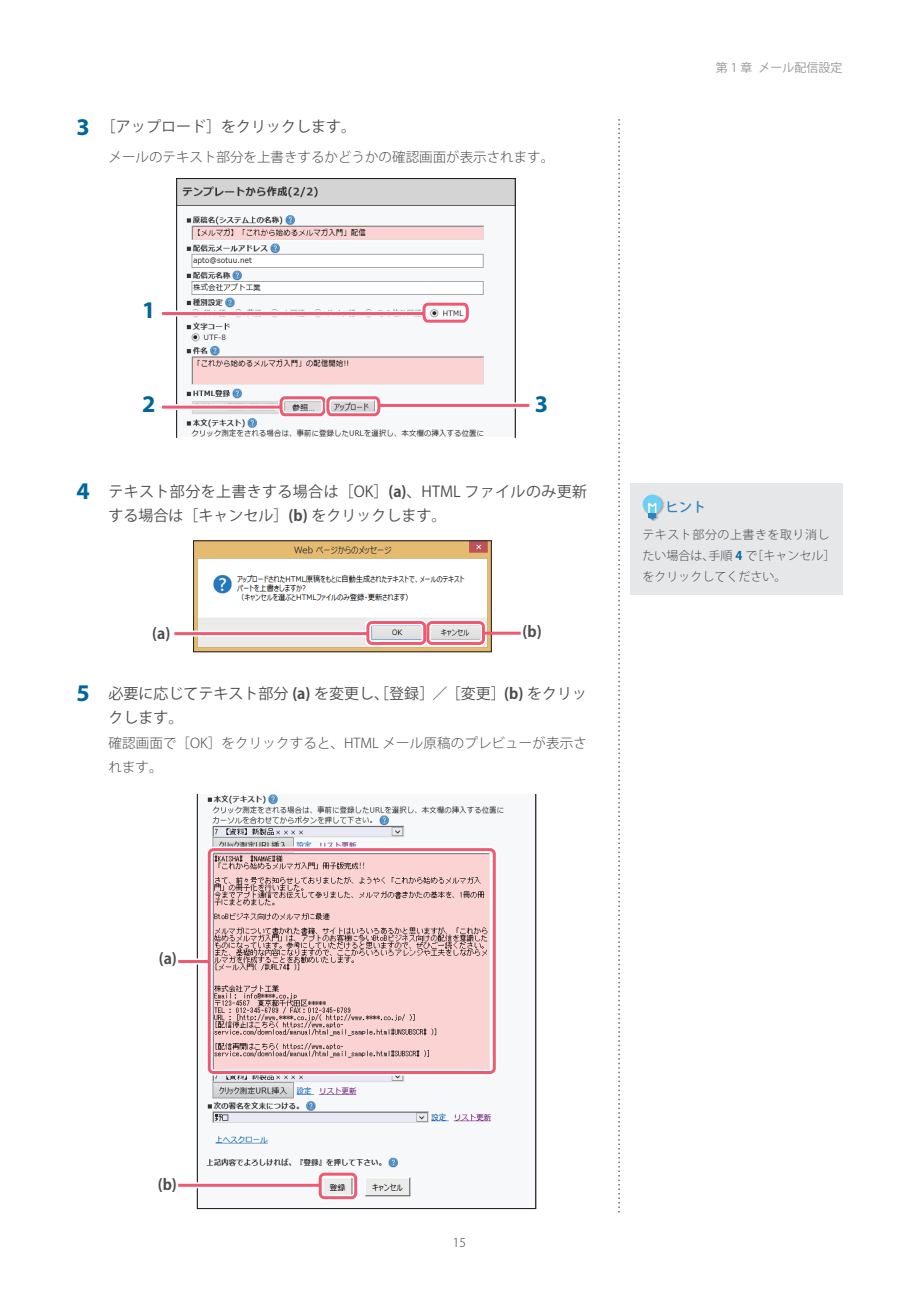
<style>
.page{position:relative;width:919px;height:1289px;background:#fff}
.page>*{position:absolute;margin:0;border:0;box-sizing:border-box;transform-origin:0 0}
.t1{font:700 24px "Myriad Pro";color:#01669a}
.t2{font:15px/24px "Koz Go Pr 6 N";color:#4b4c4d}
.t3{font:15px/24px "Koz Go Pr 6 N";letter-spacing:.025em;color:#4b4c4d}
.t4{font:700 15px "Koz Go Pr 6 N";color:#4b4c4d}
.t5{font:300 13.5px/24px "Koz Go Pr 6 N";color:#4b4c4d}
.t6{font:500 13.5px "Koz Go Pr 6 N";color:#2a83be}
.t7{font:300 12px/21px "Koz Go Pr 6 N";color:#4b4c4d}
.t8{font:12px "Koz Go Pr 6 N";color:#939598}
.s1{font-family:"Myriad Pro";font-weight:700;font-size:24px;color:#01669a}
.s2{font-weight:700}
.s3{font-weight:700;color:#01669a}
</style>
<div class="page">
<svg style="left:618px;top:119px;width:1px;height:1093px"></svg>
<img style="left:178px;top:180px;width:335px;height:256px">
<div style="left:162px;top:310px;width:261px;height:6px;background:#fff"></div>
<svg style="left:418px;top:298px;width:55px;height:29px"></svg>
<hr style="left:162px;top:312px;width:261px;height:3px;background:#f05972">
<div style="left:162px;top:404px;width:119px;height:6px;background:#f594a4"></div>
<hr style="left:162px;top:405px;width:119px;height:3px;background:#f05972">
<div style="left:379px;top:402px;width:150px;height:6px;background:#fef3f5"></div>
<hr style="left:379px;top:404px;width:150px;height:3px;background:#f05972">
<svg style="left:275px;top:392px;width:110px;height:29px"></svg>
<img style="left:195px;top:542px;width:294px;height:108px">
<div style="left:193px;top:540px;width:298px;height:112px;border:1px solid #231f20"></div>
<div style="left:174px;top:630px;width:194px;height:6px;background:#fff"></div>
<div style="left:365px;top:619px;width:62px;height:27px;border:6px solid #fff;border-radius:4px"></div>
<hr style="left:174px;top:632px;width:194px;height:3px;background:#f05972">
<div style="left:425px;top:619px;width:61px;height:27px;border:6px solid #fff;border-radius:4px"></div>
<div style="left:426px;top:621px;width:59px;height:24px;border:3px solid #f05972;border-radius:4px"></div>
<div style="left:366px;top:621px;width:60px;height:24px;border:3px solid #f05972;border-radius:4px"></div>
<hr style="left:483px;top:631px;width:37px;height:3px;background:#f05972">
<img style="left:206px;top:794px;width:298px;height:403px">
<div style="left:178px;top:1182px;width:143px;height:6px;background:#f37c8f"></div>
<div style="left:317px;top:1171px;width:41px;height:29px;border:6px solid #fff;border-radius:4px"></div>
<hr style="left:178px;top:1183px;width:143px;height:3px;background:#f05972">
<div style="left:319px;top:1172px;width:38px;height:27px;border:3px solid #f05972;border-radius:4px"></div>
<div style="left:206px;top:846px;width:291px;height:229px;border:6px solid #fff;border-radius:4px"></div>
<div style="left:208px;top:848px;width:288px;height:225px;border:3px solid #f05972;border-radius:4px"></div>
<hr style="left:178px;top:960px;width:31px;height:3px;background:#f05972">
<div style="left:629px;top:483px;width:213px;height:111px;background:#e6e7e9"></div>
<img style="left:651px;top:494px;width:13px;height:27px">
<svg style="left:642px;top:494px;width:19px;height:20px"></svg>
<svg style="left:647px;top:500px;width:10px;height:19px"></svg>
<p class="t2" style="left:77px;top:115px;width:281px"><span class="s1">3</span> ［アップロード］をクリックします。</p>
<p class="t5" style="left:108px;top:145px;width:447px">メールのテキスト部分を上書きするかどうかの確認画面が表示されます。</p>
<h1 class="t1" style="left:142px;top:294px;width:15px">1</h1>
<h1 class="t1" style="left:142px;top:388px;width:15px">2</h1>
<h1 class="t1" style="left:534px;top:388px;width:15px">3</h1>
<p class="t3" style="left:108px;top:479px;width:480px;text-indent:-32px"><span class="s1">4</span> テキスト部分を上書きする場合は［OK］<span class="s2">(a)</span>、HTML ファイルのみ更新する場合は［キャンセル］<span class="s2">(b)</span> をクリックします。</p>
<p class="t4" style="left:152px;top:625px;width:20px">(a)</p>
<p class="t4" style="left:522px;top:623px;width:21px">(b)</p>
<p class="t2" style="left:108px;top:681px;width:480px;text-indent:-32px"><span class="s1">5</span> 必要に応じてテキスト部分 <span class="s2">(a)</span> を変更し、［登録］／［変更］<span class="s2">(b)</span> をクリックします。</p>
<p class="t5" style="left:108px;top:731px;width:480px">確認画面で［OK］をクリックすると、HTML メール原稿のプレビューが表示されます。</p>
<p class="t8" style="left:715px;top:61px;width:128px">第 1 章 メール配信設定</p>
<p class="t6" style="left:665px;top:499px;width:42px">ヒント</p>
<p class="t7" style="left:642px;top:524px;width:195px">テキスト部分の上書きを取り消したい場合は、手順 <span class="s3">4</span> で［キャンセル］をクリックしてください。</p>
<p class="t4" style="left:159px;top:949px;width:20px">(a)</p>
<p class="t4" style="left:158px;top:1176px;width:21px">(b)</p>
<p class="t7" style="left:453px;top:1232px;width:15px">15</p>
</div>
